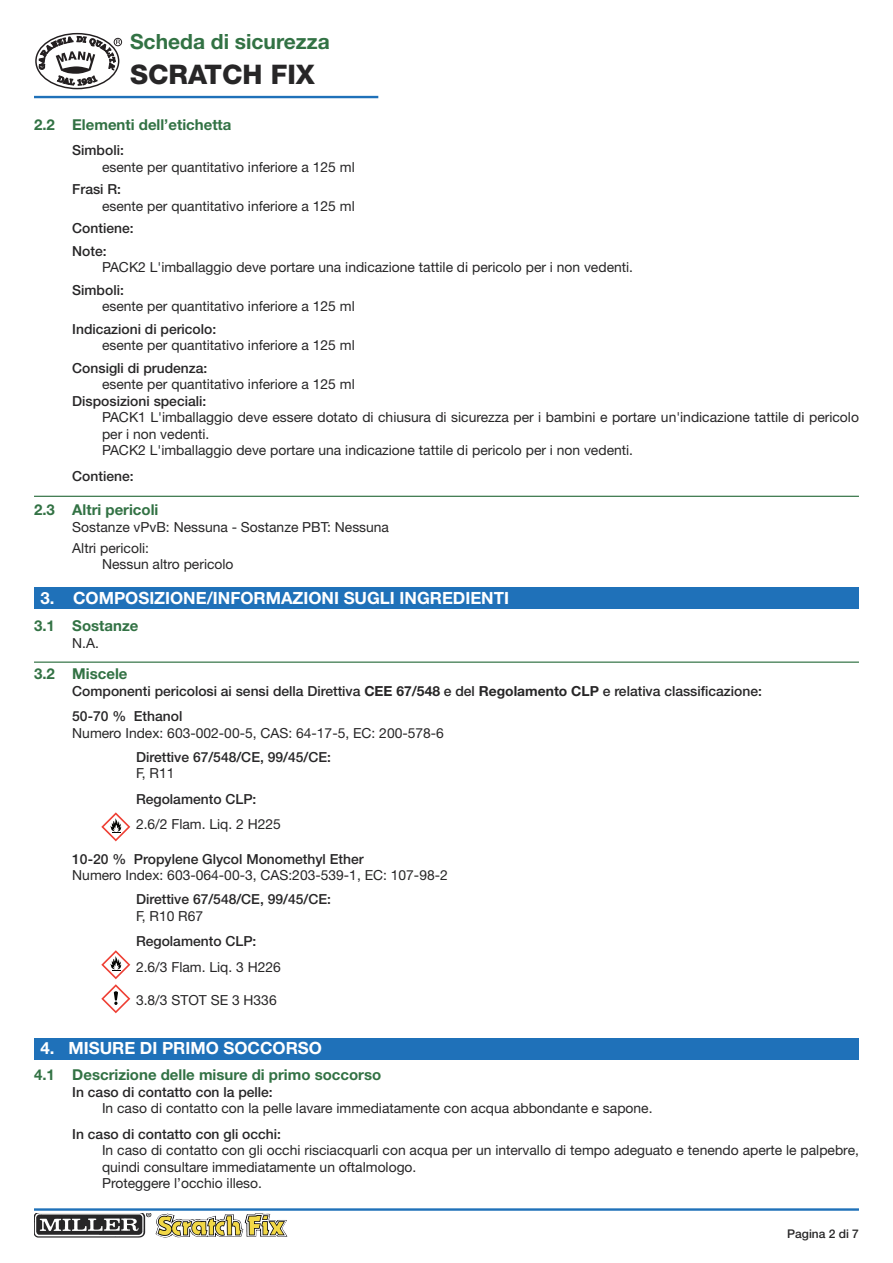
<style>
.page{position:relative;width:893px;height:1263px;background:#fff}
.page>*{position:absolute;margin:0;border:0;box-sizing:border-box;transform-origin:0 0}
.t1{font:800 27px "Helvetica Neue";color:#272627}
.t2{font:700 21px "Helvetica Neue";color:#327244}
.t3{font:700 16.8px "Helvetica Neue";color:#fff}
.t4{font:700 15px "Helvetica Neue";color:#327244}
.t5{font:13.8px/16.5px "Helvetica Neue";color:#272627}
.t6{font:500 13.8px/22.5px "Helvetica Neue";color:#272627}
.t7{font:500 12px "Helvetica Neue";color:#272627}
.s1{font-weight:700}
</style>
<div class="page">
<div style="left:34px;top:1038px;width:825px;height:22px;background:#1f71b9"></div>
<div style="left:34px;top:587px;width:825px;height:22px;background:#1f71b9"></div>
<hr style="left:34px;top:96px;width:344px;height:2px;background:#1f71b9">
<hr style="left:34px;top:1208px;width:825px;height:3px;background:#1f71b9">
<div style="left:35px;top:33px;width:84px;height:56px;border:1px solid #231f20;border-radius:50%"></div>
<div style="left:114px;top:38px;width:8px;height:8px;border:1px solid #231f20;border-radius:50%"></div>
<svg style="left:39px;top:36px;width:81px;height:49px"></svg>
<hr style="left:34px;top:661px;width:825px;height:2px;background:#327244">
<hr style="left:34px;top:496px;width:825px;height:1px;background:#327244">
<svg style="left:101px;top:812px;width:29px;height:29px"></svg>
<svg style="left:101px;top:950px;width:29px;height:63px"></svg>
<img style="left:34px;top:1213px;width:118px;height:25px">
<img style="left:156px;top:1213px;width:131px;height:24px">
<h2 class="t2" style="left:130px;top:34px;width:201px">Scheda di sicurezza</h2>
<h1 class="t1" style="left:130px;top:64px;width:186px">SCRATCH FIX</h1>
<p class="t4" style="left:34px;top:119px;width:199px">2.2 Elementi dell’etichetta</p>
<p class="t6" style="left:72px;top:140px;width:53px">Simboli:</p>
<p class="t5" style="left:102px;top:160px;width:254px">esente per quantitativo inferiore a 125 ml</p>
<p class="t6" style="left:72px;top:179px;width:50px">Frasi R:</p>
<p class="t5" style="left:102px;top:199px;width:254px">esente per quantitativo inferiore a 125 ml</p>
<p class="t6" style="left:72px;top:218px;width:63px">Contiene:<br>Note:</p>
<p class="t5" style="left:102px;top:260px;width:533px">PACK2 L'imballaggio deve portare una indicazione tattile di pericolo per i non vedenti.</p>
<p class="t6" style="left:72px;top:280px;width:53px">Simboli:</p>
<p class="t5" style="left:102px;top:299px;width:254px">esente per quantitativo inferiore a 125 ml</p>
<p class="t6" style="left:72px;top:319px;width:145px">Indicazioni di pericolo:</p>
<p class="t5" style="left:102px;top:338px;width:254px">esente per quantitativo inferiore a 125 ml</p>
<p class="t6" style="left:72px;top:358px;width:137px">Consigli di prudenza:</p>
<p class="t5" style="left:102px;top:377px;width:254px">esente per quantitativo inferiore a 125 ml</p>
<p class="t6" style="left:72px;top:391px;width:135px">Disposizioni speciali:</p>
<p class="t5" style="left:102px;top:410px;width:758px">PACK1 L'imballaggio deve essere dotato di chiusura di sicurezza per i bambini e portare un'indicazione tattile di pericolo per i non vedenti.<br>PACK2 L'imballaggio deve portare una indicazione tattile di pericolo per i non vedenti.</p>
<p class="t6" style="left:72px;top:466px;width:63px">Contiene:</p>
<p class="t4" style="left:34px;top:505px;width:126px">2.3 Altri pericoli</p>
<p class="t5" style="left:72px;top:518px;width:318px;line-height:21px">Sostanze vPvB: Nessuna - Sostanze PBT: Nessuna<br>Altri pericoli:</p>
<p class="t5" style="left:102px;top:557px;width:133px">Nessun altro pericolo</p>
<p class="t3" style="left:40px;top:592px;width:470px">3. COMPOSIZIONE/INFORMAZIONI SUGLI INGREDIENTI</p>
<p class="t4" style="left:34px;top:620px;width:106px">3.1 Sostanze</p>
<p class="t5" style="left:72px;top:636px;width:28px">N.A.</p>
<p class="t4" style="left:34px;top:668px;width:95px">3.2 Miscele</p>
<p class="t6" style="left:72px;top:679px;width:691px;line-height:25.5px">Componenti pericolosi ai sensi della Direttiva <span class="s1">CEE 67/548</span> e del <span class="s1">Regolamento CLP</span> e relativa classificazione:<br>50-70 % Ethanol</p>
<p class="t5" style="left:72px;top:726px;width:373px">Numero Index: 603-002-00-5, CAS: 64-17-5, EC: 200-578-6</p>
<p class="t6" style="left:136px;top:747px;width:196px">Direttive 67/548/CE, 99/45/CE:</p>
<p class="t5" style="left:136px;top:766px;width:40px">F, R11</p>
<p class="t6" style="left:136px;top:789px;width:122px">Regolamento CLP:</p>
<p class="t5" style="left:136px;top:817px;width:146px">2.6/2 Flam. Liq. 2 H225</p>
<p class="t6" style="left:72px;top:849px;width:293px">10-20 % Propylene Glycol Monomethyl Ether</p>
<p class="t5" style="left:72px;top:868px;width:377px">Numero Index: 603-064-00-3, CAS:203-539-1, EC: 107-98-2</p>
<p class="t6" style="left:136px;top:889px;width:196px">Direttive 67/548/CE, 99/45/CE:</p>
<p class="t5" style="left:136px;top:909px;width:69px">F, R10 R67</p>
<p class="t6" style="left:136px;top:931px;width:122px">Regolamento CLP:</p>
<p class="t5" style="left:136px;top:960px;width:146px">2.6/3 Flam. Liq. 3 H226</p>
<p class="t5" style="left:136px;top:993px;width:142px">3.8/3 STOT SE 3 H336</p>
<p class="t3" style="left:40px;top:1042px;width:283px">4. MISURE DI PRIMO SOCCORSO</p>
<p class="t4" style="left:34px;top:1069px;width:349px">4.1 Descrizione delle misure di primo soccorso</p>
<p class="t6" style="left:72px;top:1082px;width:202px">In caso di contatto con la pelle:</p>
<p class="t5" style="left:102px;top:1101px;width:552px">In caso di contatto con la pelle lavare immediatamente con acqua abbondante e sapone.</p>
<p class="t6" style="left:72px;top:1124px;width:210px">In caso di contatto con gli occhi:</p>
<p class="t5" style="left:102px;top:1143px;width:758px">In caso di contatto con gli occhi risciacquarli con acqua per un intervallo di tempo adeguato e tenendo aperte le palpebre, quindi consultare immediatamente un oftalmologo.<br>Proteggere l’occhio illeso.</p>
<p class="t7" style="left:787px;top:1229px;width:73px">Pagina 2 di 7</p>
</div>
